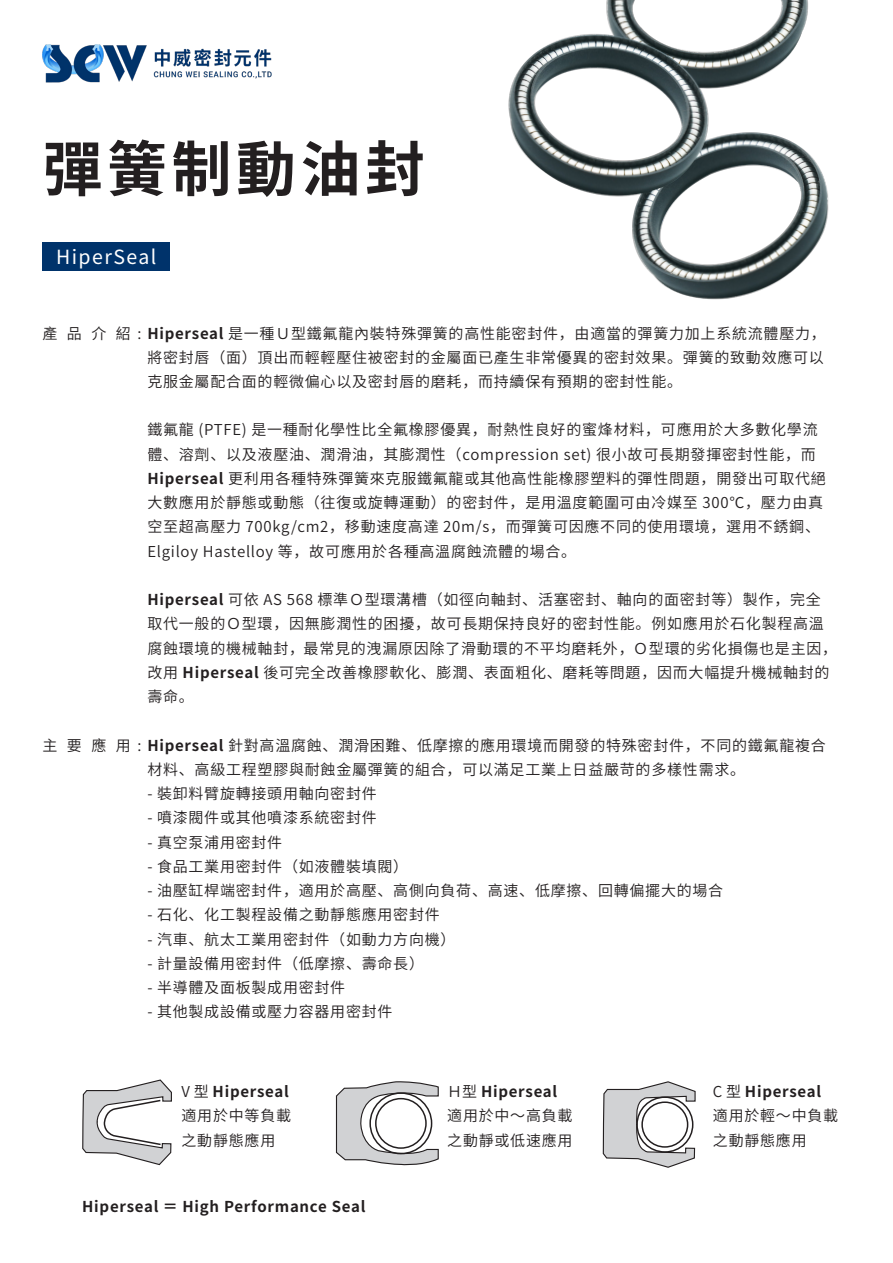
<style>
.page{position:relative;width:893px;height:1263px;background:#fff}
.page>*{position:absolute;margin:0;border:0;box-sizing:border-box;transform-origin:0 0}
.t1{font:700 60px "Source Han Sans CN";letter-spacing:.075em;color:#231f20}
.t2{font:19.5px "Source Han Sans CN";letter-spacing:.075em;color:#fff}
.t3{font:15px/24.3px "Source Han Sans CN";letter-spacing:.05em;color:#231f20}
.t4{font:700 15px "Source Han Sans CN";letter-spacing:.05em;color:#231f20}
.s1{font-weight:700}
.s2{font-weight:400}
</style>
<div class="page">
<img style="left:508px;top:0;width:321px;height:300px">
<img style="left:43px;top:44px;width:229px;height:39px">
<div style="left:43px;top:242px;width:127px;height:29px;background:#00336b"></div>
<svg style="left:335px;top:1081px;width:104px;height:85px"></svg>
<svg style="left:82px;top:1079px;width:90px;height:87px"></svg>
<svg style="left:602px;top:1081px;width:94px;height:87px"></svg>
<p class="t1" style="left:43px;top:135px;width:384px">彈簧制動油封</p>
<p class="t2" style="left:56px;top:246px;width:102px">HiperSeal</p>
<p class="t3" style="left:147px;top:321px;width:680px;text-indent:-105px">產 品 介 紹 : <span class="s1">Hiperseal</span> 是一種Ｕ型鐵氟龍內裝特殊彈簧的高性能密封件，由適當的彈簧力加上系統流體壓力，將密封唇（面）頂出而輕輕壓住被密封的金屬面已產生非常優異的密封效果。彈簧的致動效應可以克服金屬配合面的輕微偏心以及密封唇的磨耗，而持續保有預期的密封性能。</p>
<p class="t3" style="left:147px;top:418px;width:680px">鐵氟龍 (PTFE) 是一種耐化學性比全氟橡膠優異，耐熱性良好的蜜烽材料，可應用於大多數化學流體、溶劑、以及液壓油、潤滑油，其膨潤性（compression set) 很小故可長期發揮密封性能，而<span class="s1">Hiperseal</span> 更利用各種特殊彈簧來克服鐵氟龍或其他高性能橡膠塑料的彈性問題，開發出可取代絕大數應用於靜態或動態（往復或旋轉運動）的密封件，是用溫度範圍可由冷媒至 300℃，壓力由真空至超高壓力 700kg/cm2，移動速度高達 20m/s，而彈簧可因應不同的使用環境，選用不銹鋼、Elgiloy Hastelloy 等，故可應用於各種高溫腐蝕流體的場合。</p>
<p class="t3" style="left:147px;top:588px;width:691px"><span class="s1">Hiperseal</span> 可依 AS 568 標準Ｏ型環溝槽（如徑向軸封、活塞密封、軸向的面密封等）製作，完全取代一般的Ｏ型環，因無膨潤性的困擾，故可長期保持良好的密封性能。例如應用於石化製程高溫腐蝕環境的機械軸封，最常見的洩漏原因除了滑動環的不平均磨耗外，Ｏ型環的劣化損傷也是主因，改用 <span class="s1">Hiperseal</span> 後可完全改善橡膠軟化、膨潤、表面粗化、磨耗等問題，因而大幅提升機械軸封的壽命。</p>
<p class="t3" style="left:147px;top:733px;width:680px;text-indent:-105px">主 要 應 用 : <span class="s1">Hiperseal</span> 針對高溫腐蝕、潤滑困難、低摩擦的應用環境而開發的特殊密封件，不同的鐵氟龍複合材料、高級工程塑膠與耐蝕金屬彈簧的組合，可以滿足工業上日益嚴苛的多樣性需求。</p>
<p class="t3" style="left:147px;top:782px;width:231px">- 裝卸料臂旋轉接頭用軸向密封件</p>
<p class="t3" style="left:147px;top:806px;width:231px">- 噴漆閥件或其他噴漆系統密封件</p>
<p class="t3" style="left:147px;top:830px;width:136px">- 真空泵浦用密封件</p>
<p class="t3" style="left:147px;top:854px;width:262px">- 食品工業用密封件（如液體裝填閥）</p>
<p class="t3" style="left:147px;top:879px;width:577px">- 油壓缸桿端密封件，適用於高壓、高側向負荷、高速、低摩擦、回轉偏擺大的場合</p>
<p class="t3" style="left:147px;top:903px;width:294px">- 石化、化工製程設備之動靜態應用密封件</p>
<p class="t3" style="left:147px;top:927px;width:310px">- 汽車、航太工業用密封件（如動力方向機）</p>
<p class="t3" style="left:147px;top:951px;width:278px">- 計量設備用密封件（低摩擦、壽命長）</p>
<p class="t3" style="left:147px;top:976px;width:199px">- 半導體及面板製成用密封件</p>
<p class="t3" style="left:147px;top:1000px;width:247px">- 其他製成設備或壓力容器用密封件</p>
<p class="t4" style="left:182px;top:1083px;width:109px"><span class="s2">V 型</span> Hiperseal</p>
<p class="t3" style="left:182px;top:1104px;width:111px">適用於中等負載</p>
<p class="t3" style="left:182px;top:1128px;width:95px">之動靜態應用</p>
<p class="t4" style="left:82px;top:1198px;width:285px">Hiperseal ＝ High Performance Seal</p>
<p class="t4" style="left:447px;top:1083px;width:111px"><span class="s2">Ｈ型</span> Hiperseal</p>
<p class="t3" style="left:447px;top:1104px;width:127px">適用於中～高負載</p>
<p class="t3" style="left:447px;top:1128px;width:127px">之動靜或低速應用</p>
<p class="t4" style="left:713px;top:1083px;width:110px"><span class="s2">C 型</span> Hiperseal</p>
<p class="t3" style="left:713px;top:1104px;width:127px">適用於輕～中負載</p>
<p class="t3" style="left:713px;top:1128px;width:95px">之動靜態應用</p>
</div>
